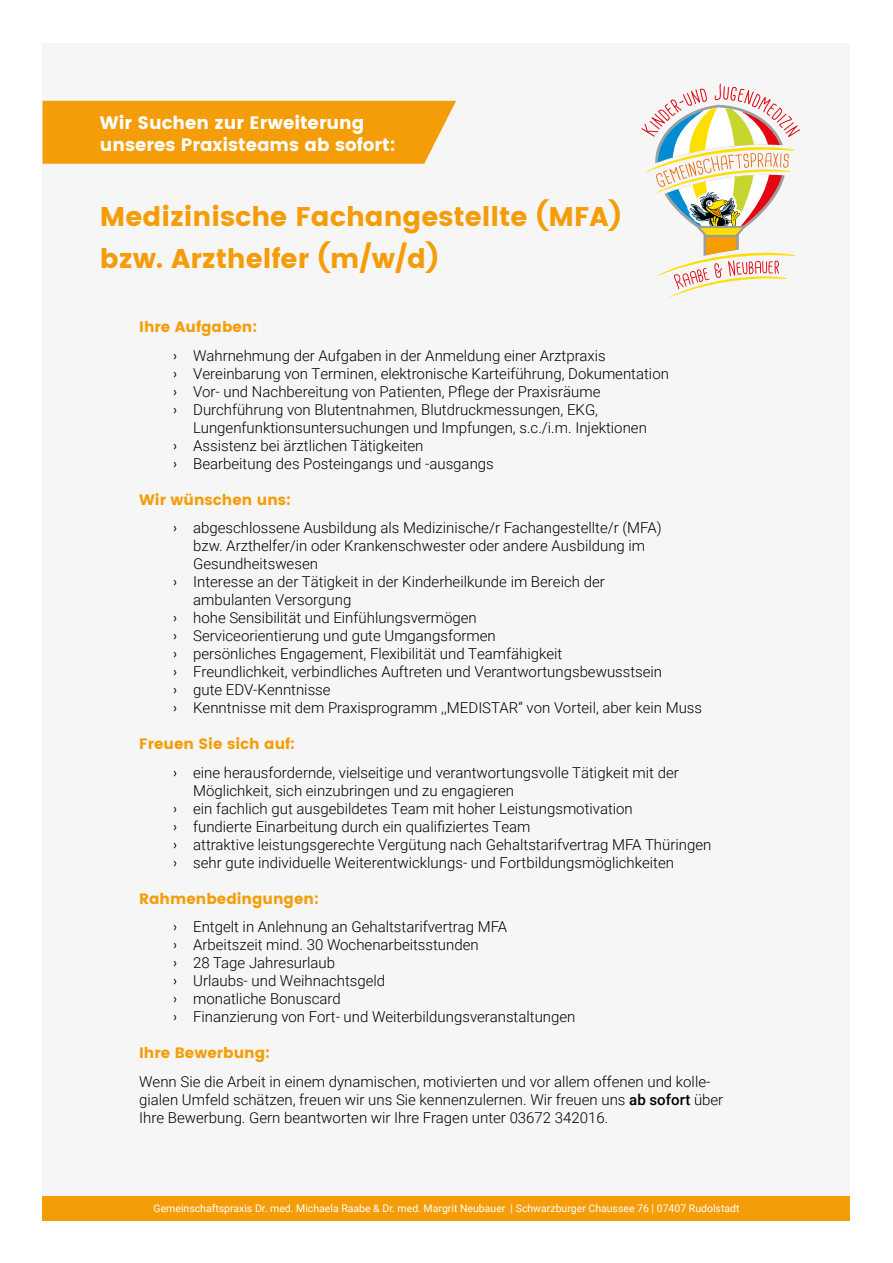
<style>
.page{position:relative;width:893px;height:1263px;background:#fff}
.page>*{position:absolute;margin:0;border:0;box-sizing:border-box;transform-origin:0 0}
.t1{font:27px/42px "Poppins";color:#f59d08}
.t2{font:18px/21.6px "Poppins";color:#fff}
.t3{font:300 15px/18px "Roboto";color:#000}
.t4{font:15px "Poppins";color:#f59d08}
.t5{font:10.5px "Roboto";color:#fff}
.s1{font-family:"Poppins"}
.s2{font-weight:500}
</style>
<div class="page">
<div style="left:43px;top:43px;width:807px;height:1177px;background:#f6f6f6"></div>
<div style="left:43px;top:101px;width:413px;height:63px;background:#f59d08"></div>
<div style="left:43px;top:1196px;width:807px;height:24px;background:#f59d08"></div>
<svg style="left:641px;top:84px;width:159px;height:214px"></svg>
<p class="t2" style="left:100px;top:112px;width:297px">Wir Suchen zur Erweiterung unseres Praxisteams ab sofort:</p>
<h1 class="t1" style="left:100px;top:195px;width:523px">Medizinische Fachangestellte (MFA) bzw. Arzthelfer (m/w/d)</h1>
<p class="t4" style="left:139px;top:318px;width:120px">Ihre Aufgaben:</p>
<p class="t3" style="left:173px;top:346px;width:497px"><span class="s1">›</span> Wahrnehmung der Aufgaben in der Anmeldung einer Arztpraxis<br><span class="s1">›</span> Vereinbarung von Terminen, elektronische Karteiführung, Dokumentation <span class="s1">›</span> Vor- und Nachbereitung von Patienten, Pflege der Praxisräume<br><span class="s1">›</span> Durchführung von Blutentnahmen, Blutdruckmessungen, EKG,</p>
<p class="t3" style="left:173px;top:418px;width:475px;text-indent:20px">Lungenfunktionsuntersuchungen und Impfungen, s.c./i.m. Injektionen <span class="s1">›</span> Assistenz bei ärztlichen Tätigkeiten<br><span class="s1">›</span> Bearbeitung des Posteingangs und -ausgangs</p>
<p class="t4" style="left:139px;top:491px;width:153px">Wir wünschen uns:</p>
<p class="t3" style="left:173px;top:518px;width:490px"><span class="s1">›</span> abgeschlossene Ausbildung als Medizinische/r Fachangestellte/r (MFA)</p>
<p class="t3" style="left:193px;top:536px;width:453px">bzw. Arzthelfer/in oder Krankenschwester oder andere Ausbildung im</p>
<p class="t3" style="left:193px;top:554px;width:126px">Gesundheitswesen</p>
<p class="t3" style="left:173px;top:572px;width:433px"><span class="s1">›</span> Interesse an der Tätigkeit in der Kinderheilkunde im Bereich der</p>
<p class="t3" style="left:193px;top:590px;width:160px">ambulanten Versorgung</p>
<p class="t3" style="left:173px;top:608px;width:305px"><span class="s1">›</span> hohe Sensibilität und Einfühlungsvermögen</p>
<p class="t3" style="left:173px;top:626px;width:324px"><span class="s1">›</span> Serviceorientierung und gute Umgangsformen</p>
<p class="t3" style="left:173px;top:644px;width:391px"><span class="s1">›</span> persönliches Engagement, Flexibilität und Teamfähigkeit</p>
<p class="t3" style="left:173px;top:662px;width:490px"><span class="s1">›</span> Freundlichkeit, verbindliches Auftreten und Verantwortungsbewusstsein</p>
<p class="t3" style="left:173px;top:680px;width:159px"><span class="s1">›</span> gute EDV-Kenntnisse</p>
<p class="t3" style="left:173px;top:698px;width:530px"><span class="s1">›</span> Kenntnisse mit dem Praxisprogramm ,,MEDISTAR“ von Vorteil, aber kein Muss</p>
<p class="t4" style="left:139px;top:735px;width:157px">Freuen Sie sich auf:</p>
<p class="t3" style="left:173px;top:763px;width:507px"><span class="s1">›</span> eine herausfordernde, vielseitige und verantwortungsvolle Tätigkeit mit der</p>
<p class="t3" style="left:193px;top:781px;width:322px">Möglichkeit, sich einzubringen und zu engagieren</p>
<p class="t3" style="left:173px;top:799px;width:461px"><span class="s1">›</span> ein fachlich gut ausgebildetes Team mit hoher Leistungsmotivation</p>
<p class="t3" style="left:173px;top:817px;width:359px"><span class="s1">›</span> fundierte Einarbeitung durch ein qualifiziertes Team</p>
<p class="t3" style="left:173px;top:835px;width:540px"><span class="s1">›</span> attraktive leistungsgerechte Vergütung nach Gehaltstarifvertrag MFA Thüringen</p>
<p class="t3" style="left:173px;top:853px;width:502px"><span class="s1">›</span> sehr gute individuelle Weiterentwicklungs- und Fortbildungsmöglichkeiten</p>
<p class="t4" style="left:139px;top:890px;width:181px">Rahmenbedingungen:</p>
<p class="t3" style="left:173px;top:917px;width:404px"><span class="s1">›</span> Entgelt in Anlehnung an Gehaltstarifvertrag MFA<br><span class="s1">›</span> Arbeitszeit mind. 30 Wochenarbeitsstunden<br><span class="s1">›</span> 28 Tage Jahresurlaub<br><span class="s1">›</span> Urlaubs- und Weihnachtsgeld<br><span class="s1">›</span> monatliche Bonuscard<br><span class="s1">›</span> Finanzierung von Fort- und Weiterbildungsveranstaltungen</p>
<p class="t4" style="left:139px;top:1044px;width:132px">Ihre Bewerbung:</p>
<p class="t3" style="left:139px;top:1072px;width:586px">Wenn Sie die Arbeit in einem dynamischen, motivierten und vor allem offenen und kolle&shy;gialen Umfeld schätzen, freuen wir uns Sie kennenzulernen. Wir freuen uns <span class="s2">ab sofort</span> über<br>Ihre Bewerbung. Gern beantworten wir Ihre Fragen unter 03672 342016.</p>
<p class="t5" style="left:154px;top:1200px;width:587px">Gemeinschaftspraxis Dr. med. Michaela Raabe &amp; Dr. med. Margrit Neubauer | Schwarzburger Chaussee 76 | 07407 Rudolstadt</p>
</div>
